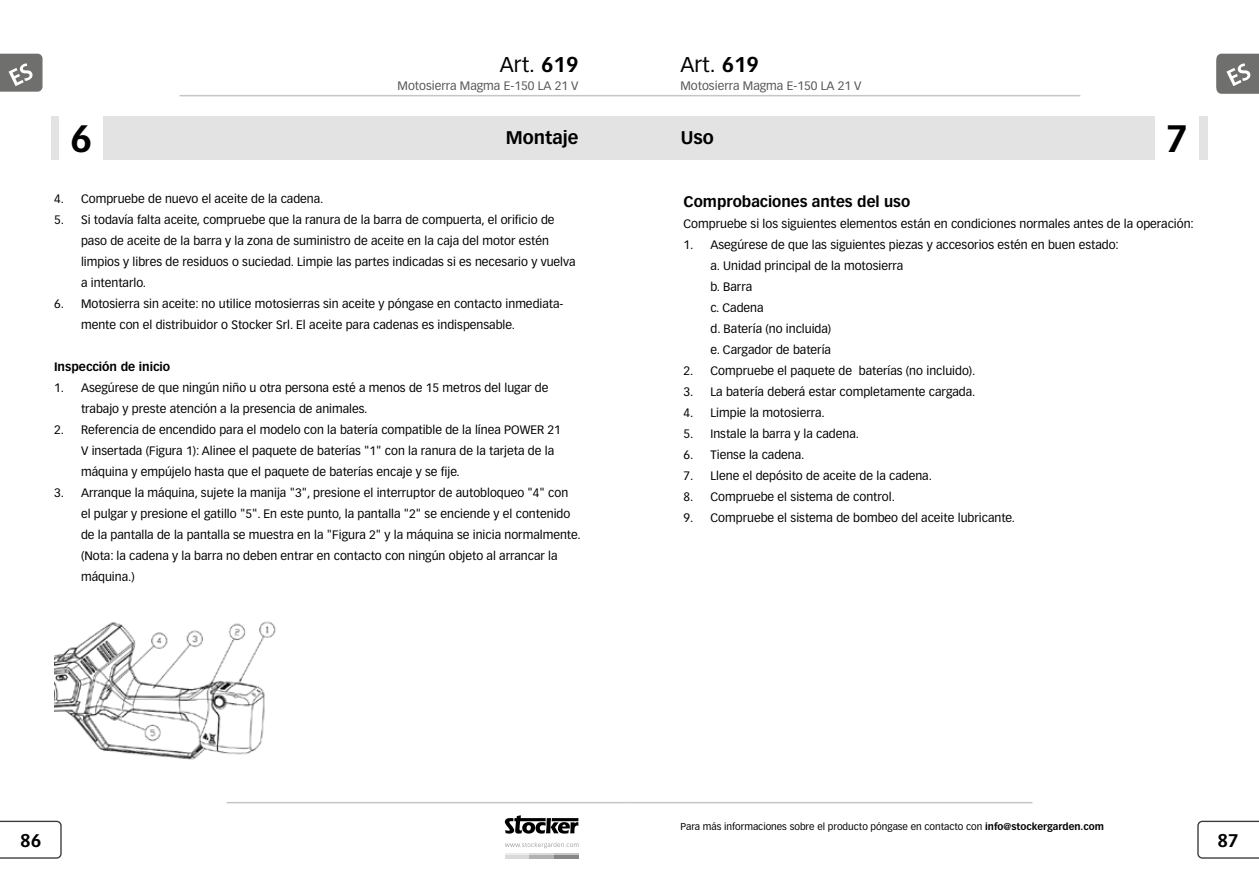
<style>
.page{position:relative;width:1259px;height:893px;background:#fff}
.page>*{position:absolute;margin:0;border:0;box-sizing:border-box;transform-origin:0 0}
.t1{font:700 37.5px "Vectora LT Std";color:#000}
.t2{font:21px "Vectora LT Std";color:#000}
.t3{font:700 18px "Vectora LT Std";color:#000}
.t4{font:700 15px "Vectora LT Std";color:#000}
.t5{font:12px/21px "Vectora LT Std";color:#000}
.t6{font:12px "Vectora LT Std";color:#565656}
.t7{font:700 12px "Vectora LT Std";color:#000}
.t8{font:9.75px "Vectora LT Std";color:#000}
.s1{font-weight:700}
</style>
<div class="page">
<svg style="left:1197px;top:821px;width:62px;height:38px"></svg>
<svg style="left:0;top:821px;width:62px;height:38px"></svg>
<svg style="left:1216px;top:54px;width:43px;height:40px;background:#80807f"></svg>
<svg style="left:0;top:54px;width:43px;height:38px;background:#828281"></svg>
<hr style="left:226px;top:802px;width:403px;height:1px;background:#c5c6c6">
<hr style="left:629px;top:802px;width:403px;height:1px;background:#c5c6c6">
<svg style="left:505px;top:815px;width:73px;height:19px"></svg>
<svg style="left:505px;top:842px;width:73px;height:6px"></svg>
<hr style="left:505px;top:853px;width:24px;height:2px;background:#ececed">
<hr style="left:529px;top:853px;width:25px;height:2px;background:#dadada">
<hr style="left:554px;top:853px;width:24px;height:2px;background:#c5c6c6">
<hr style="left:505px;top:855px;width:24px;height:4px;background:#dadada">
<hr style="left:529px;top:855px;width:25px;height:4px;background:#b1b2b3">
<hr style="left:554px;top:855px;width:24px;height:4px;background:#878786">
<hr style="left:179px;top:95px;width:450px;height:1px;background:#c5c6c6">
<hr style="left:629px;top:95px;width:451px;height:1px;background:#c5c6c6">
<div style="left:51px;top:116px;width:578px;height:44px;background:#e3e3e3"></div>
<div style="left:60px;top:116px;width:43px;height:44px;background:#fff"></div>
<img style="left:54px;top:621px;width:222px;height:139px">
<div style="left:629px;top:116px;width:579px;height:44px;background:#e3e3e3"></div>
<div style="left:1155px;top:116px;width:44px;height:44px;background:#fff"></div>
<h2 class="t2" style="left:500px;top:53px;width:80px">Art. <span class="s1">619</span></h2>
<h2 class="t2" style="left:680px;top:52px;width:80px">Art. <span class="s1">619</span></h2>
<p class="t6" style="left:397px;top:79px;width:182px">Motosierra Magma E-150 LA 21 V</p>
<p class="t6" style="left:680px;top:79px;width:182px">Motosierra Magma E-150 LA 21 V</p>
<h1 class="t1" style="left:70px;top:116px;width:24px">6</h1>
<h3 class="t3" style="left:506px;top:126px;width:74px">Montaje</h3>
<p class="t5" style="left:54px;top:188px;width:271px">4. Compruebe de nuevo el aceite de la cadena.</p>
<p class="t5" style="left:81px;top:209px;width:496px;text-indent:-27px">5. Si todavía falta aceite, compruebe que la ranura de la barra de compuerta, el orificio de paso de aceite de la barra y la zona de suministro de aceite en la caja del motor estén limpios y libres de residuos o suciedad. Limpie las partes indicadas si es necesario y vuelva a intentarlo.</p>
<p class="t5" style="left:81px;top:293px;width:484px;text-indent:-27px">6. Motosierra sin aceite: no utilice motosierras sin aceite y póngase en contacto inmediata&shy;mente con el distribuidor o Stocker Srl. El aceite para cadenas es indispensable.</p>
<p class="t7" style="left:54px;top:359px;width:118px">Inspección de inicio</p>
<p class="t5" style="left:81px;top:377px;width:469px;text-indent:-27px">1. Asegúrese de que ningún niño u otra persona esté a menos de 15 metros del lugar de trabajo y preste atención a la presencia de animales.</p>
<p class="t5" style="left:81px;top:419px;width:481px;text-indent:-27px">2. Referencia de encendido para el modelo con la batería compatible de la línea POWER 21<br>V insertada (Figura 1): Alinee el paquete de baterías "1" con la ranura de la tarjeta de la máquina y empújelo hasta que el paquete de baterías encaje y se fije.</p>
<p class="t5" style="left:81px;top:482px;width:501px;text-indent:-27px">3. Arranque la máquina, sujete la manija "3", presione el interruptor de autobloqueo "4" con el pulgar y presione el gatillo "5". En este punto, la pantalla "2" se enciende y el contenido de la pantalla de la pantalla se muestra en la "Figura 2" y la máquina se inicia normalmente. (Nota: la cadena y la barra no deben entrar en contacto con ningún objeto al arrancar la máquina.)</p>
<h3 class="t3" style="left:680px;top:126px;width:35px">Uso</h3>
<h1 class="t1" style="left:1166px;top:116px;width:24px">7</h1>
<p class="t4" style="left:683px;top:193px;width:228px">Comprobaciones antes del uso</p>
<p class="t5" style="left:683px;top:213px;width:512px">Compruebe si los siguientes elementos están en condiciones normales antes de la operación:</p>
<p class="t5" style="left:710px;top:234px;width:410px;text-indent:-27px">1. Asegúrese de que las siguientes piezas y accesorios estén en buen estado: a. Unidad principal de la motosierra<br>b. Barra<br>c. Cadena<br>d. Batería (no incluida)<br>e. Cargador de batería</p>
<p class="t5" style="left:683px;top:360px;width:293px">2. Compruebe el paquete de baterías (no incluido).</p>
<p class="t5" style="left:683px;top:381px;width:294px">3. La batería deberá estar completamente cargada.</p>
<p class="t5" style="left:683px;top:402px;width:143px">4. Limpie la motosierra.</p>
<p class="t5" style="left:683px;top:423px;width:177px">5. Instale la barra y la cadena.</p>
<p class="t5" style="left:683px;top:444px;width:123px">6. Tiense la cadena.</p>
<p class="t5" style="left:683px;top:465px;width:250px">7. Llene el depósito de aceite de la cadena.</p>
<p class="t5" style="left:683px;top:486px;width:213px">8. Compruebe el sistema de control.</p>
<p class="t5" style="left:683px;top:507px;width:333px">9. Compruebe el sistema de bombeo del aceite lubricante.</p>
<p class="t8" style="left:680px;top:821px;width:425px">Para más informaciones sobre el producto póngase en contacto con <span class="s1">info@stockergarden.com</span></p>
<h3 class="t3" style="left:20px;top:829px;width:23px">86</h3>
<h3 class="t3" style="left:1217px;top:829px;width:23px">87</h3>
</div>
